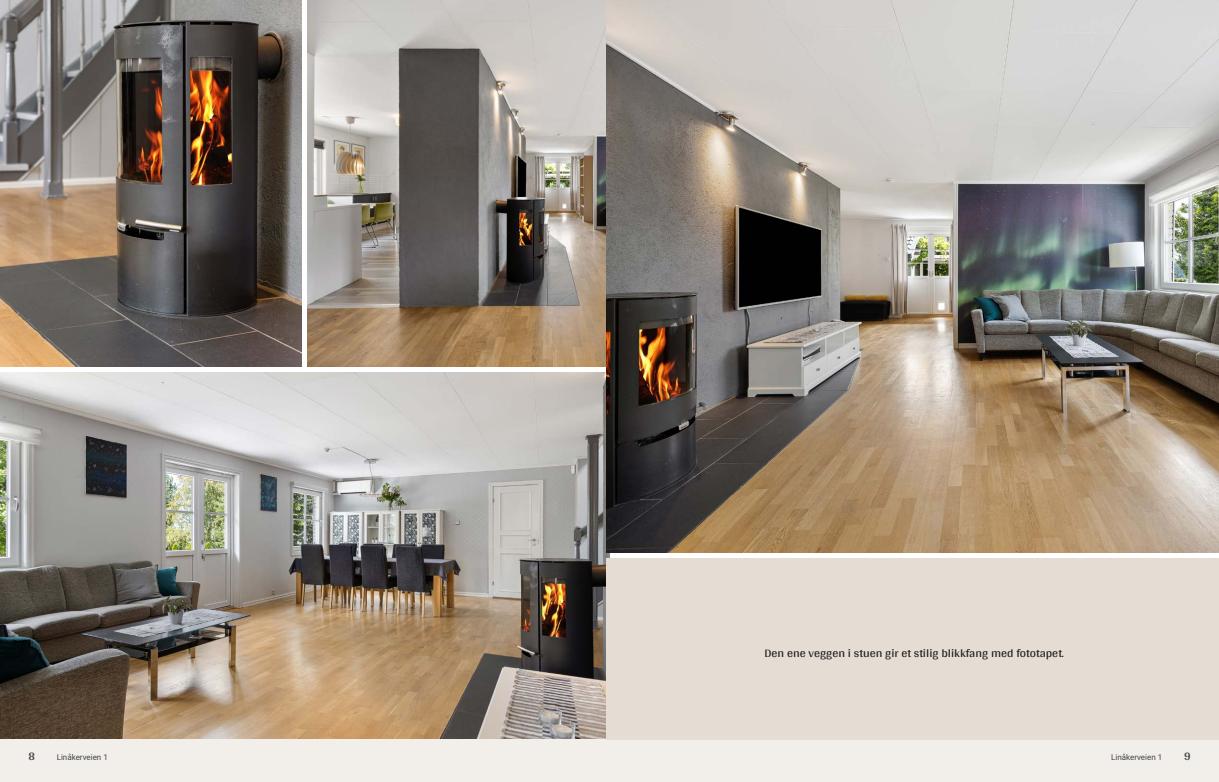
<style>
.page{position:relative;width:1219px;height:782px;background:#fff}
.page>*{position:absolute;margin:0;border:0;box-sizing:border-box;transform-origin:0 0}
.t1{font:12px "Arya";color:#1d1d1b}
.t2{font:700 12px "Arya";color:#414749}
.t3{font:8px "Roboto";color:#414749}
</style>
<div class="page">
<img style="left:0;top:0;width:302px;height:367px">
<img style="left:308px;top:0;width:299px;height:367px">
<img style="left:0;top:372px;width:609px;height:367px">
<div style="left:0;top:739px;width:612px;height:42px;background:#f2eeea"></div>
<img style="left:607px;top:0;width:612px;height:552px">
<div style="left:607px;top:739px;width:612px;height:42px;background:#f2eeea"></div>
<div style="left:607px;top:558px;width:612px;height:181px;background:#e5dcd4"></div>
<p class="t1" style="left:764px;top:645px;width:301px">Den ene veggen i stuen gir et stilig blikkfang med fototapet.</p>
<p class="t2" style="left:28px;top:749px;width:8px">8</p>
<p class="t3" style="left:57px;top:751px;width:53px">Linåkerveien 1</p>
<p class="t3" style="left:1111px;top:751px;width:53px">Linåkerveien 1</p>
<p class="t2" style="left:1184px;top:749px;width:8px">9</p>
</div>
